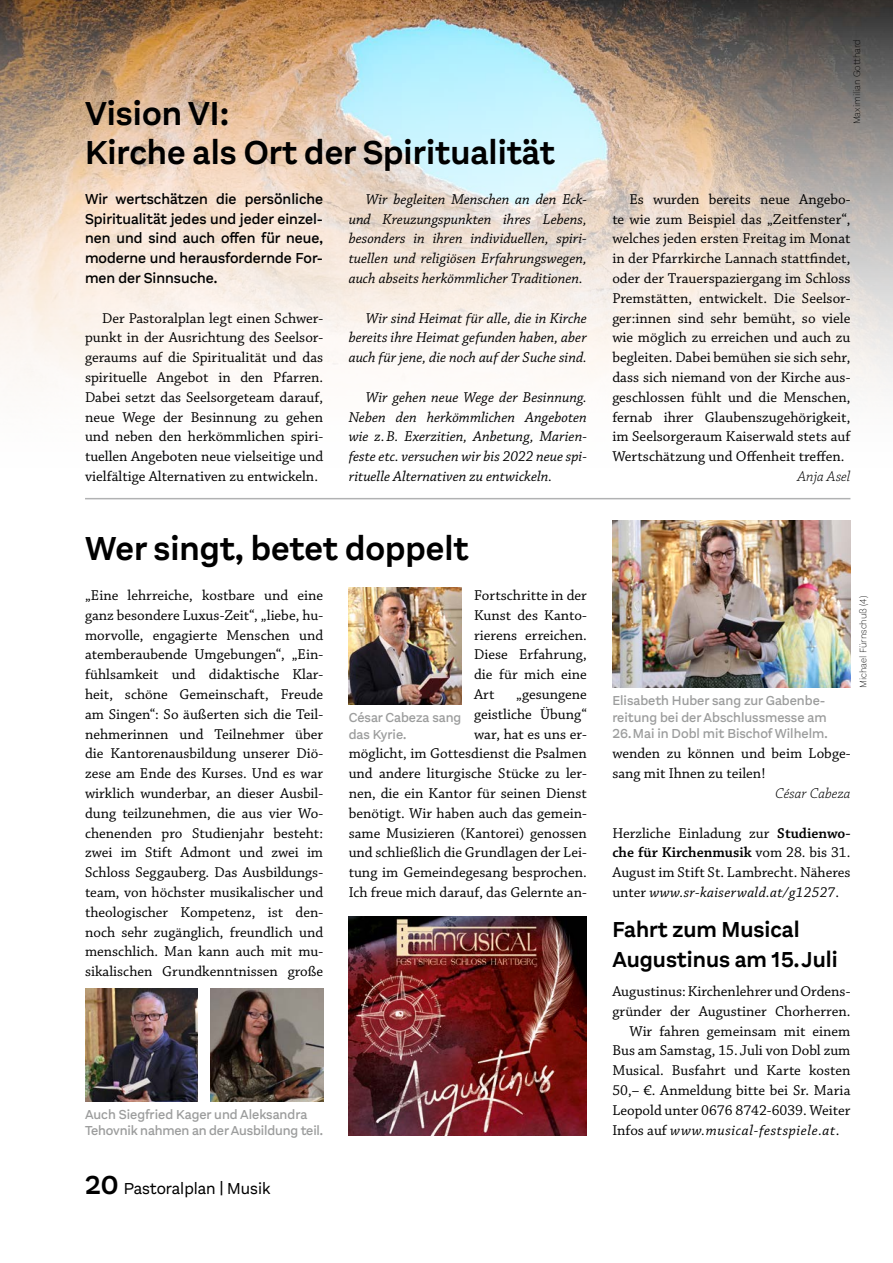
<style>
.page{position:relative;width:893px;height:1263px;background:#fff}
.page>*{position:absolute;margin:0;border:0;box-sizing:border-box;transform-origin:0 0}
.t1{font:600 34.5px/39.6px "Aestetico";color:#000}
.t2{font:600 22.5px/30px "Aestetico";color:#000}
.t3{font:16.5px "Aestetico";color:#000}
.t4{font:15px/19.8px "Chaparral Pro";color:#000;text-align:justify}
.t5{font:italic 15px/19.8px "Chaparral Pro";color:#000;text-align:justify}
.t6{font:500 15px/19.8px "Aestetico";color:#000;text-align:justify}
.t7{font:italic 15px "Chaparral Pro";letter-spacing:.04em;color:#000}
.t8{font:italic 300 15px "Chaparral Pro";letter-spacing:.005em;color:#000}
.t9{font:500 13.5px/16.5px "Aestetico";color:#9c9d9d}
.t10{font:200 9.75px "Aestetico";color:#000}
.s1{font-weight:600;font-size:27px}
.s2{font-weight:600}
.s3{font-style:italic}
.s4{font-style:normal}
</style>
<div class="page">
<img style="left:0;top:0;width:893px;height:392px">
<hr style="left:85px;top:498px;width:765px;height:1px;background:#b1b2b3">
<img style="left:85px;top:989px;width:113px;height:112px">
<img style="left:210px;top:989px;width:113px;height:112px">
<img style="left:349px;top:917px;width:238px;height:218px">
<img style="left:349px;top:588px;width:112px;height:116px">
<img style="left:612px;top:521px;width:238px;height:167px">
<h1 class="t1" style="left:85px;top:94px;width:471px">Vision VI:<br>Kirche als Ort der Spiritualität</h1>
<p class="t6" style="left:85px;top:189px;width:240px">Wir wertschätzen die persönliche Spiritualität jedes und jeder einzel&shy;nen und sind auch offen für neue, moderne und herausfordernde For&shy;men der Sinnsuche.</p>
<p class="t4" style="left:85px;top:309px;width:240px;text-indent:17px">Der Pastoralplan legt einen Schwer&shy;punkt in der Ausrichtung des Seelsor&shy;geraums auf die Spiritualität und das spirituelle Angebot in den Pfarren.<br>Dabei setzt das Seelsorgeteam darauf, neue Wege der Besinnung zu gehen und neben den herkömmlichen spiri&shy;tuellen Angeboten neue vielseitige und vielfältige Alternativen zu entwickeln.</p>
<p class="t5" style="left:349px;top:190px;width:240px;text-indent:17px">Wir begleiten Menschen an den Eck&shy;und Kreuzungspunkten ihres Lebens, besonders in ihren individuellen, spiri&shy;tuellen und religiösen Erfahrungswegen, auch abseits herkömmlicher Traditionen.</p>
<p class="t5" style="left:349px;top:309px;width:240px;text-indent:17px">Wir sind Heimat für alle, die in Kirche bereits ihre Heimat gefunden haben, aber auch für jene, die noch auf der Suche sind.</p>
<p class="t5" style="left:349px;top:388px;width:240px;text-indent:17px">Wir gehen neue Wege der Besinnung.<br>Neben den herkömmlichen Angeboten wie z.B. Exerzitien, Anbetung, Marien&shy;feste etc. versuchen wir bis 2022 neue spi&shy;rituelle Alternativen zu entwickeln.</p>
<h1 class="t1" style="left:85px;top:529px;width:385px">Wer singt, betet doppelt</h1>
<p class="t4" style="left:85px;top:586px;width:240px">„Eine lehrreiche, kostbare und eine ganz besondere Luxus-Zeit“, „liebe, hu&shy;morvolle, engagierte Menschen und atemberaubende Umgebungen“, „Ein&shy;fühlsamkeit und didaktische Klar&shy;heit, schöne Gemeinschaft, Freude am Singen“: So äußerten sich die Teil&shy;nehmerinnen und Teilnehmer über die Kantorenausbildung unserer Diö&shy;zese am Ende des Kurses. Und es war wirklich wunderbar, an dieser Ausbil&shy;dung teilzunehmen, die aus vier Wo&shy;chenenden pro Studienjahr besteht: zwei im Stift Admont und zwei im Schloss Seggauberg. Das Ausbildungs&shy;team, von höchster musikalischer und theologischer Kompetenz, ist den&shy;noch sehr zugänglich, freundlich und menschlich. Man kann auch mit mu&shy;sikalischen Grundkenntnissen große</p>
<p class="t4" style="left:474px;top:586px;width:114px">Fortschritte in der Kunst des Kanto&shy;rierens erreichen.<br>Diese Erfahrung, die für mich eine Art</p>
<p class="t4" style="left:349px;top:685px;width:240px;text-align:right">„gesungene<br>geistliche Übung“<br>war, hat es uns er-<br>möglicht, im Gottesdienst die Psalmen und andere liturgische Stücke zu ler&shy;nen, die ein Kantor für seinen Dienst benötigt. Wir haben auch das gemein&shy;same Musizieren (Kantorei) genossen und schließlich die Grundlagen der Lei&shy;tung im Gemeindegesang besprochen.<br>Ich freue mich darauf, das Gelernte an-</p>
<p class="t9" style="left:349px;top:709px;width:114px">César Cabeza sang das Kyrie.</p>
<p class="t9" style="left:85px;top:1106px;width:240px">Auch Siegfried Kager und Aleksandra<br>Tehovnik nahmen an der Ausbildung teil.</p>
<p class="t3" style="left:85px;top:1179px;width:187px"><span class="s1">20</span> Pastoralplan | Musik</p>
<p class="t10" style="left:851px;top:124px;width:87px;rotate:-90deg">Maximilian Gotthard</p>
<p class="t4" style="left:612px;top:190px;width:240px;text-indent:17px">Es wurden bereits neue Angebo&shy;te wie zum Beispiel das „Zeitfenster“, welches jeden ersten Freitag im Monat in der Pfarrkirche Lannach stattfindet, oder der Trauerspaziergang im Schloss Premstätten, entwickelt. Die Seelsor&shy;ger:innen sind sehr bemüht, so viele wie möglich zu erreichen und auch zu begleiten. Dabei bemühen sie sich sehr, dass sich niemand von der Kirche aus&shy;geschlossen fühlt und die Menschen, fernab ihrer Glaubenszugehörigkeit, im Seelsorgeraum Kaiserwald stets auf Wertschätzung und Offenheit treffen.</p>
<p class="t8" style="left:797px;top:468px;width:55px">Anja Asel</p>
<p class="t9" style="left:612px;top:693px;width:217px">Elisabeth Huber sang zur Gabenbe&shy;reitung bei der Abschlussmesse am<br>26.Mai in Dobl mit Bischof Wilhelm.</p>
<p class="t4" style="left:612px;top:744px;width:240px">wenden zu können und beim Lobge&shy;sang mit Ihnen zu teilen!</p>
<p class="t8" style="left:775px;top:785px;width:77px">César Cabeza</p>
<p class="t4" style="left:612px;top:823px;width:240px">Herzliche Einladung zur <span class="s2">Studienwo&shy;che für Kirchenmusik</span> vom 28. bis 31.<br>August im Stift St. Lambrecht. Näheres unter <span class="s3">www.sr-kaiserwald.at/g12527</span>.</p>
<h2 class="t2" style="left:612px;top:914px;width:227px">Fahrt zum Musical<br>Augustinus am 15.Juli</h2>
<p class="t4" style="left:612px;top:982px;width:240px">Augustinus: Kirchenlehrer und Ordens-</p>
<p class="t4" style="left:612px;top:1002px;width:240px">gründer der Augustiner Chorherren.</p>
<p class="t4" style="left:629px;top:1021px;width:223px">Wir fahren gemeinsam mit einem</p>
<p class="t4" style="left:612px;top:1041px;width:240px">Bus am Samstag, 15. Juli von Dobl zum</p>
<p class="t4" style="left:612px;top:1061px;width:240px">Musical. Busfahrt und Karte kosten</p>
<p class="t4" style="left:612px;top:1081px;width:240px">50,– €. Anmeldung bitte bei Sr. Maria</p>
<p class="t4" style="left:612px;top:1101px;width:240px">Leopold unter 0676 8742-6039. Weiter</p>
<p class="t7" style="left:612px;top:1121px;width:229px"><span class="s4">Infos auf</span> www.musical-festspiele.at<span class="s4">.</span></p>
<p class="t10" style="left:858px;top:688px;width:93px;rotate:-90deg">Michael Fürnschuß (4)</p>
</div>
